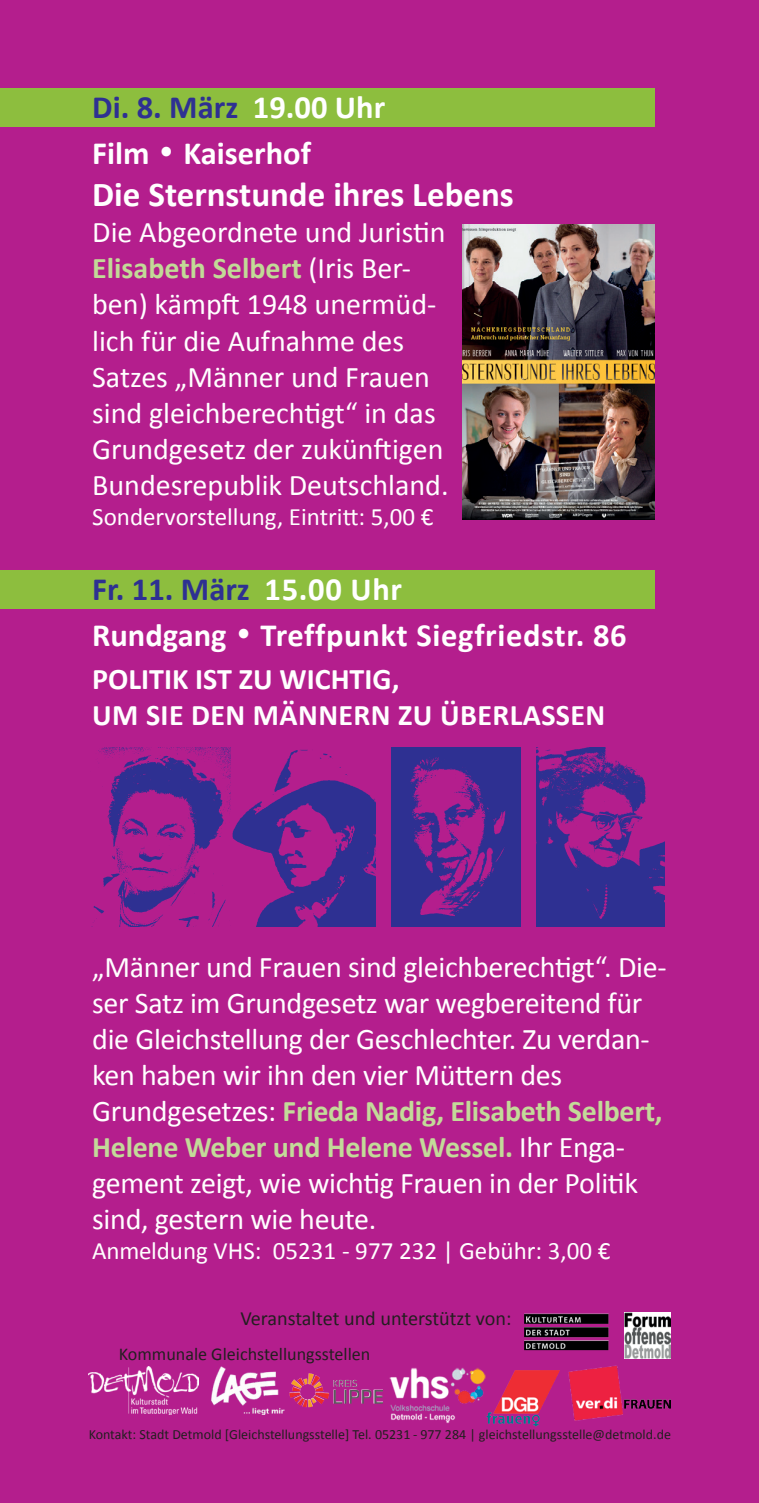
<style>
.page{position:relative;width:759px;height:1503px;background:#fff}
.page>*{position:absolute;margin:0;border:0;box-sizing:border-box;transform-origin:0 0}
.t1{font:700 35px "Calibri";color:#fff}
.t2{font:700 32.5px/46px "Calibri";letter-spacing:.02em;color:#fff}
.t3{font:700 32.5px/46px "Calibri";color:#fff}
.t4{font:30px/36px "Calibri";letter-spacing:-.01em;color:#fff}
.t5{font:700 30px/36px "Calibri";letter-spacing:.015em;color:#fff}
.t6{font:25px "Calibri";color:#fff}
.t7{font:20.25px "Calibri";color:#231f20}
.t8{font:18px "Calibri";color:#231f20}
.t9{font:14px "Calibri";color:#231f20}
.s1{color:#2e3092}
.s2{font-family:"Avant Garde IT Cby BT";font-weight:400}
.s3{font-weight:700;color:#c2da97}
.s4{font-weight:700;color:#c3da99}
</style>
<div class="page">
<div style="left:0;top:0;width:758px;height:1502px;background:#b41e8d"></div>
<div style="left:0;top:88px;width:654px;height:39px;background:#8dbe3e"></div>
<div style="left:0;top:570px;width:654px;height:39px;background:#8dbe3e"></div>
<img style="left:89px;top:1366px;width:110px;height:48px">
<img style="left:211px;top:1366px;width:73px;height:48px">
<img style="left:389px;top:1367px;width:102px;height:55px">
<img style="left:499px;top:1371px;width:16px;height:30px">
<img style="left:568px;top:1365px;width:101px;height:56px">
<img style="left:462px;top:224px;width:192px;height:295px">
<img style="left:524px;top:1313px;width:84px;height:37px">
<img style="left:233px;top:749px;width:142px;height:177px">
<img style="left:93px;top:747px;width:137px;height:179px">
<img style="left:391px;top:747px;width:129px;height:179px">
<img style="left:536px;top:747px;width:128px;height:179px">
<img style="left:624px;top:1312px;width:45px;height:46px">
<img style="left:297px;top:1373px;width:23px;height:12px">
<p class="t3" style="left:92px;top:84px;width:294px"><span class="s1">Di. 8. März</span> 19.00 Uhr<br>Film <span class="s2">•</span> Kaiserhof</p>
<p class="t1" style="left:92px;top:172px;width:423px">Die Sternstunde ihres Lebens</p>
<p class="t4" style="left:92px;top:215px;width:358px">Die Abgeordnete und Juristin<br><span class="s3">Elisabeth Selbert</span> (Iris Ber&shy;ben) kämpft 1948 unermüd&shy;lich für die Aufnahme des<br>Satzes „Männer und Frauen sind gleichberechtigt“ in das<br>Grundgesetz der zukünftigen<br>Bundesrepublik Deutschland.</p>
<p class="t6" style="left:92px;top:500px;width:343px">Sondervorstellung, Eintritt: 5,00 €</p>
<p class="t2" style="left:92px;top:566px;width:536px"><span class="s1">Fr. 11. März</span> 15.00 Uhr<br>Rundgang <span class="s2">•</span> Treffpunkt Siegfriedstr. 86</p>
<p class="t5" style="left:92px;top:661px;width:514px">POLITIK IST ZU WICHTIG,<br>UM SIE DEN MÄNNERN ZU ÜBERLASSEN</p>
<p class="t4" style="left:92px;top:949px;width:575px">„Männer und Frauen sind gleichberechtigt“. Die&shy;ser Satz im Grundgesetz war wegbereitend für die Gleichstellung der Geschlechter. Zu verdan&shy;ken haben wir ihn den vier Müttern des Grundgesetzes: <span class="s4">Frieda Nadig, Elisabeth Selbert, Helene Weber und Helene Wessel.</span> Ihr Enga&shy;gement zeigt, wie wichtig Frauen in der Politik sind, gestern wie heute.</p>
<p class="t6" style="left:92px;top:1235px;width:519px">Anmeldung VHS: 05231 - 977 232 | Gebühr: 3,00 €</p>
<p class="t7" style="left:240px;top:1305px;width:272px">Veranstaltet und unterstützt von:</p>
<p class="t8" style="left:119px;top:1342px;width:253px">Kommunale Gleichstellungsstellen</p>
<p class="t9" style="left:89px;top:1424px;width:583px">Kontakt: Stadt Detmold [Gleichstellungsstelle] Tel. 05231 - 977 284 | gleichstellungsstelle@detmold.de</p>
</div>
